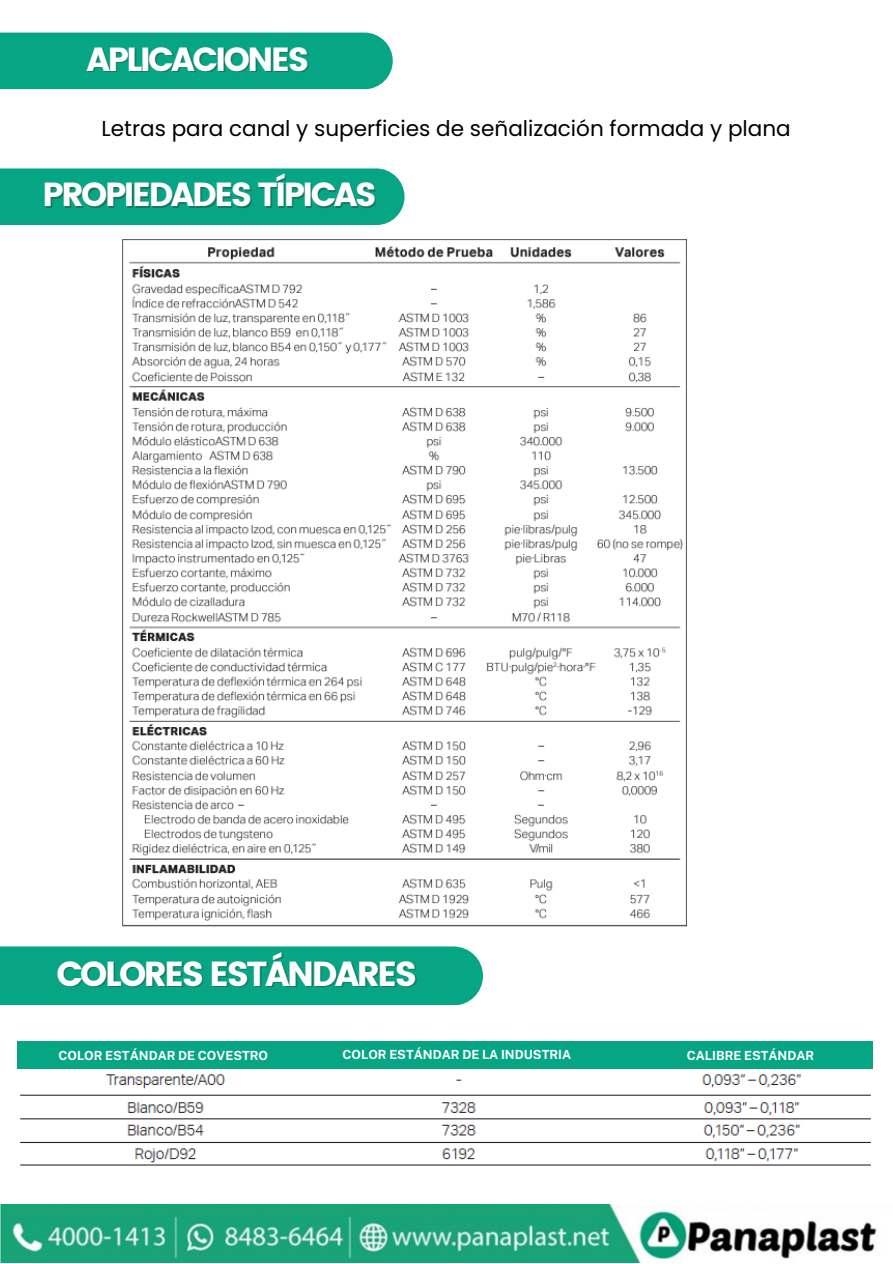
<style>
.page{position:relative;width:893px;height:1264px;background:#fff}
.page>*{position:absolute;margin:0;border:0;box-sizing:border-box;transform-origin:0 0}
.t1{font:34.65px "Poppins";letter-spacing:-.075em;color:#fff}
.t2{font:33.3px "Poppins";letter-spacing:-.075em;color:#fff}
.t3{font:21.6px "Poppins";color:#000}
.t4{font:700 12.6px "Public Sans";color:#fff}
</style>
<div class="page">
<img style="left:0;top:1204px;width:877px;height:58px">
<div style="left:0;top:33px;width:393px;height:56px;background:#06a684"></div>
<div style="left:0;top:168px;width:404px;height:57px;background:#06a684"></div>
<img style="left:122px;top:239px;width:565px;height:687px">
<div style="left:0;top:946px;width:483px;height:59px;background:#06a684"></div>
<img style="left:18px;top:1068px;width:854px;height:98px">
<div style="left:18px;top:1040px;width:854px;height:28px;background:#06a684"></div>
<p class="t2" style="left:86px;top:40px;width:224px">APLICACIONES</p>
<p class="t3" style="left:102px;top:113px;width:690px">Letras para canal y superficies de señalización formada y plana</p>
<p class="t2" style="left:43px;top:175px;width:335px">PROPIEDADES TÍPICAS</p>
<p class="t1" style="left:56px;top:953px;width:362px">COLORES ESTÁNDARES</p>
<p class="t4" style="left:58px;top:1047px;width:211px">COLOR ESTÁNDAR DE COVESTRO</p>
<p class="t4" style="left:342px;top:1047px;width:230px">COLOR ESTÁNDAR DE LA INDUSTRIA</p>
<p class="t4" style="left:686px;top:1047px;width:129px">CALIBRE ESTÁNDAR</p>
</div>
